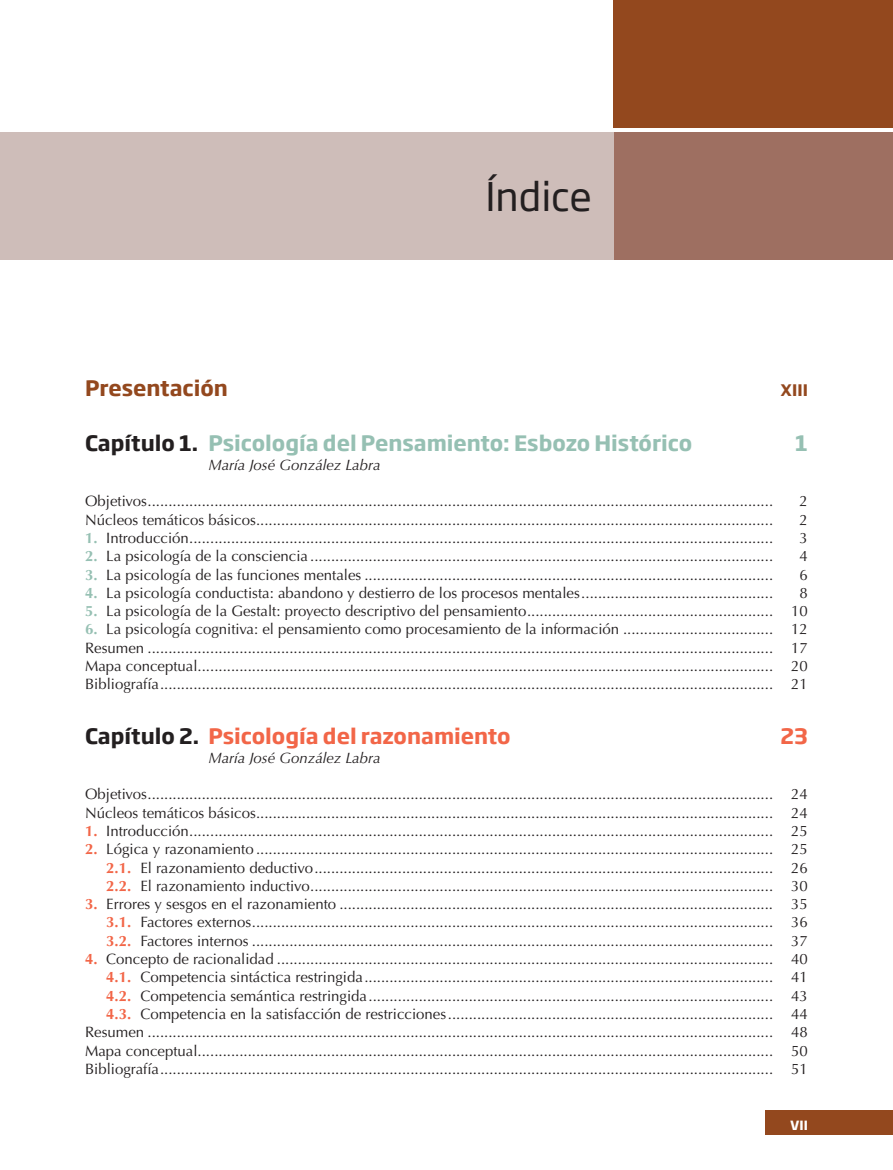
<style>
.page{position:relative;width:893px;height:1170px;background:#fff}
.page>*{position:absolute;margin:0;border:0;box-sizing:border-box;transform-origin:0 0}
.t1{font:39px "Soho Gothic Pro";color:#231f20}
.t2{font:700 21px "Soho Gothic Pro";color:#96c0b3}
.t3{font:700 21px "Soho Gothic Pro";color:#f26648}
.t4{font:700 21px "Soho Gothic Pro";color:#93481e}
.t5{font:700 15.75px "Soho Gothic Pro";color:#93481e}
.t6{font:15px/18.3px "Optima";color:#231f20;text-align:justify}
.t7{font:italic 15px "Optima";color:#231f20}
.t8{font:700 12.6px "Soho Gothic Pro";color:#fff}
.s1{color:#231f20}
.s2{font-weight:700;color:#96c0b3}
.s3{font-weight:700;color:#f26648}
</style>
<div class="page">
<div style="left:613px;top:0;width:280px;height:128px;background:#93481e"></div>
<div style="left:613px;top:132px;width:280px;height:127px;background:#9e6f61"></div>
<div style="left:0;top:132px;width:613px;height:127px;background:#cebdb9"></div>
<div style="left:765px;top:1109px;width:128px;height:25px;background:#93481e"></div>
<h1 class="t1" style="left:485px;top:166px;width:108px">Índice</h1>
<h2 class="t4" style="left:85px;top:372px;width:144px">Presentación</h2>
<p class="t5" style="left:781px;top:378px;width:29px">xiii</p>
<h2 class="t2" style="left:85px;top:427px;width:609px"><span class="s1">Capítulo 1.</span> Psicología del Pensamiento: Esbozo Histórico</h2>
<h2 class="t2" style="left:795px;top:427px;width:14px">1</h2>
<p class="t7" style="left:208px;top:456px;width:174px">María José González Labra</p>
<p class="t6" style="left:85px;top:492px;width:690px">Objetivos......................................................................................................................................................</p>
<p class="t6" style="left:800px;top:492px;width:10px">2</p>
<p class="t6" style="left:85px;top:510px;width:690px">Núcleos temáticos básicos............................................................................................................................</p>
<p class="t6" style="left:800px;top:510px;width:10px">2</p>
<p class="t6" style="left:85px;top:529px;width:690px"><span class="s2">1.</span> Introducción............................................................................................................................................</p>
<p class="t6" style="left:800px;top:529px;width:10px">3</p>
<p class="t6" style="left:85px;top:547px;width:690px"><span class="s2">2.</span> La psicología de la consciencia ...............................................................................................................</p>
<p class="t6" style="left:800px;top:547px;width:10px">4</p>
<p class="t6" style="left:85px;top:565px;width:690px"><span class="s2">3.</span> La psicología de las funciones mentales ..................................................................................................</p>
<p class="t6" style="left:800px;top:565px;width:10px">6</p>
<p class="t6" style="left:85px;top:583px;width:690px"><span class="s2">4.</span> La psicología conductista: abandono y destierro de los procesos mentales..............................................</p>
<p class="t6" style="left:800px;top:583px;width:10px">8</p>
<p class="t6" style="left:85px;top:602px;width:724px"><span class="s2">5.</span> La psicología de la Gestalt: proyecto descriptivo del pensamiento........................................................... 10</p>
<p class="t6" style="left:85px;top:620px;width:724px"><span class="s2">6.</span> La psicología cognitiva: el pensamiento como procesamiento de la información .................................... 12<br>Resumen ...................................................................................................................................................... 17<br>Mapa conceptual.......................................................................................................................................... 20<br>Bibliografía................................................................................................................................................... 21</p>
<h2 class="t3" style="left:85px;top:719px;width:427px"><span class="s1">Capítulo 2.</span> Psicología del razonamiento</h2>
<h2 class="t3" style="left:781px;top:719px;width:29px">23</h2>
<p class="t7" style="left:208px;top:748px;width:174px">María José González Labra</p>
<p class="t6" style="left:85px;top:785px;width:724px">Objetivos...................................................................................................................................................... 24<br>Núcleos temáticos básicos............................................................................................................................ 24</p>
<p class="t6" style="left:85px;top:821px;width:724px"><span class="s3">1.</span> Introducción............................................................................................................................................ 25</p>
<p class="t6" style="left:106px;top:840px;width:703px;text-indent:-21px"><span class="s3">2.</span> Lógica y razonamiento ............................................................................................................................ 25<br><span class="s3">2.1.</span> El razonamiento deductivo.............................................................................................................. 26<br><span class="s3">2.2.</span> El razonamiento inductivo............................................................................................................... 30</p>
<p class="t6" style="left:106px;top:895px;width:703px;text-indent:-21px"><span class="s3">3.</span> Errores y sesgos en el razonamiento ........................................................................................................ 35<br><span class="s3">3.1.</span> Factores externos............................................................................................................................. 36<br><span class="s3">3.2.</span> Factores internos ............................................................................................................................. 37</p>
<p class="t6" style="left:85px;top:949px;width:724px;text-align:right"><span class="s3">4.</span> Concepto de racionalidad ....................................................................................................................... 40<br><span class="s3">4.1.</span> Competencia sintáctica restringida.................................................................................................. 41<br><span class="s3">4.2.</span> Competencia semántica restringida................................................................................................. 43<br><span class="s3">4.3.</span> Competencia en la satisfacción de restricciones.............................................................................. 44<br>Resumen ...................................................................................................................................................... 48<br>Mapa conceptual.......................................................................................................................................... 50<br>Bibliografía................................................................................................................................................... 51</p>
<p class="t8" style="left:790px;top:1114px;width:19px">vii</p>
</div>
